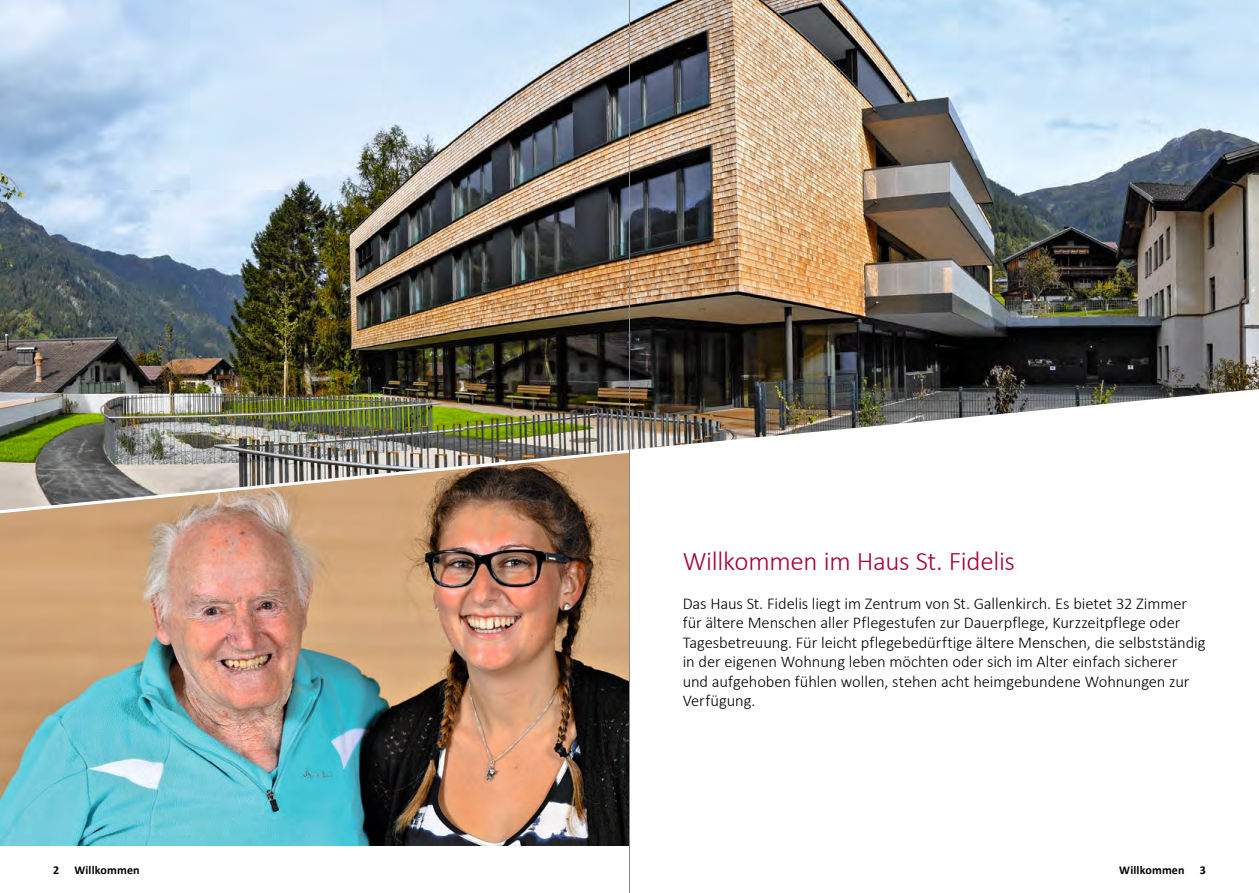
<style>
.page{position:relative;width:1259px;height:893px;background:#fff}
.page>*{position:absolute;margin:0;border:0;box-sizing:border-box;transform-origin:0 0}
.t1{font:300 27px "Calibri";letter-spacing:-.015em;color:#a80034}
.t2{font:300 16.5px/19.5px "Calibri";letter-spacing:-.005em;color:#000}
.t3{font:700 12px "Calibri";letter-spacing:.015em;color:#000}
</style>
<div class="page">
<img style="left:0;top:519px;width:629px;height:327px">
<img style="left:0;top:0;width:1259px;height:384px">
<img style="left:0;top:384px;width:1259px;height:135px">
<hr style="left:629px;top:0;width:1px;height:893px;background:#888785">
<h1 class="t1" style="left:682px;top:544px;width:334px">Willkommen im Haus St. Fidelis</h1>
<p class="t2" style="left:682px;top:593px;width:524px">Das Haus St. Fidelis liegt im Zentrum von St. Gallenkirch. Es bietet 32 Zimmer für ältere Menschen aller Pflegestufen zur Dauerpflege, Kurzzeitpflege oder Tagesbetreuung. Für leicht pflegebedürftige ältere Menschen, die selbstständig in der eigenen Wohnung leben möchten oder sich im Alter einfach sicherer und aufgehoben fühlen wollen, stehen acht heimgebundene Wohnungen zur Verfügung.</p>
<p class="t3" style="left:53px;top:862px;width:8px">2</p>
<p class="t3" style="left:74px;top:862px;width:67px">Willkommen</p>
<p class="t3" style="left:1119px;top:862px;width:67px">Willkommen</p>
<p class="t3" style="left:1199px;top:862px;width:8px">3</p>
</div>
